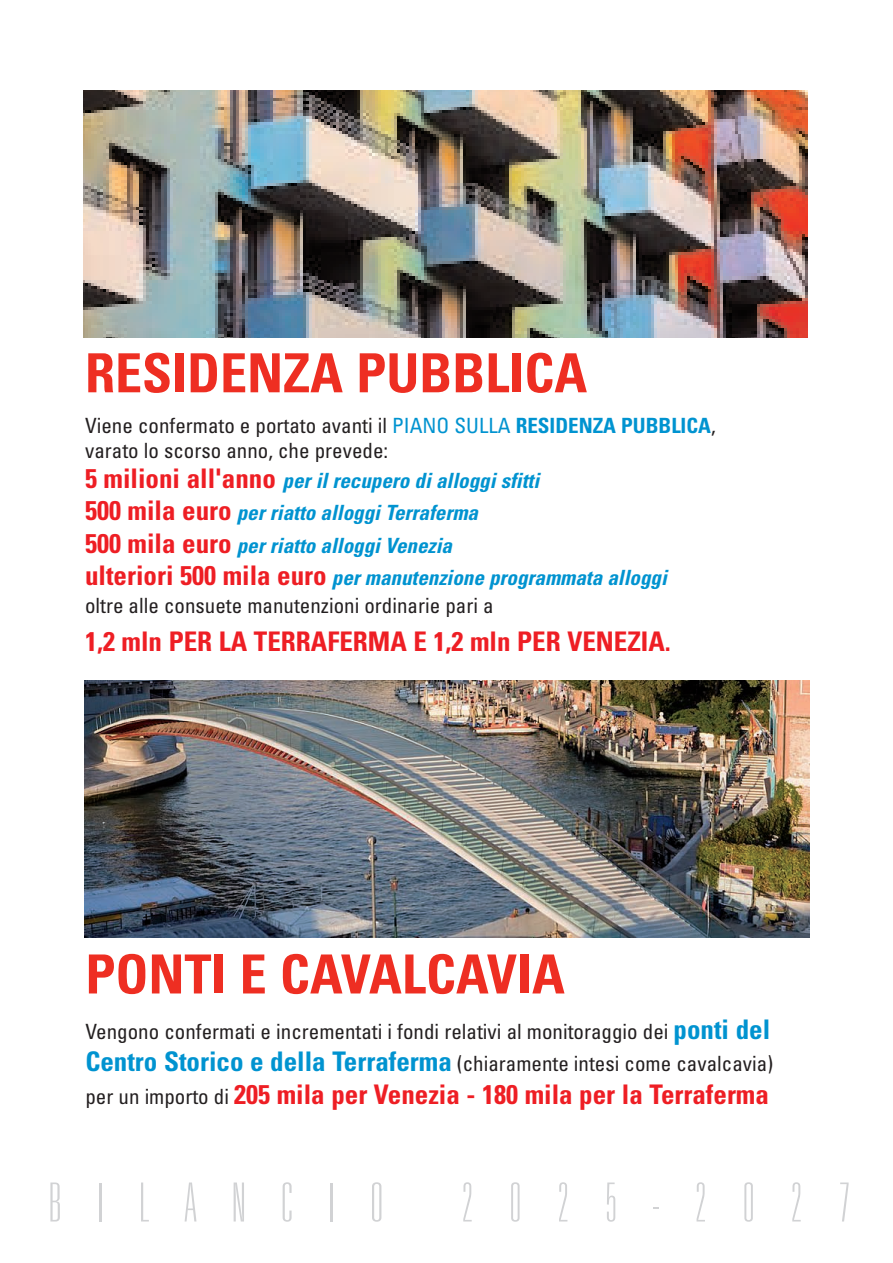
<style>
.page{position:relative;width:893px;height:1263px;background:#fff}
.page>*{position:absolute;margin:0;border:0;box-sizing:border-box;transform-origin:0 0}
.t1{font:700 condensed 54px "Univers LT Std";color:#ee2e22}
.t2{font:100 ultra-condensed 54px "Univers LT Std";letter-spacing:.66em;color:#d1d2d4}
.t3{font:700 condensed 27px "Univers LT Std";color:#ee1e24}
.t4{font:condensed 21px/32.4px "Univers LT Std";color:#231f20}
.t5{font:italic 700 condensed 21px/32.4px "Univers LT Std";color:#0093d0}
.s1{color:#0093d0}
.s2{font-weight:700;color:#0093d0}
.s3{font-style:normal;font-size:27px;color:#ee1e24}
.s4{font-weight:700;font-size:27px;color:#0093d0}
.s5{font-weight:400;font-size:21px;color:#231f20}
</style>
<div class="page">
<img style="left:83px;top:91px;width:725px;height:247px">
<img style="left:85px;top:680px;width:725px;height:257px">
<h1 class="t1" style="left:85px;top:353px;width:504px">RESIDENZA PUBBLICA</h1>
<p class="t4" style="left:85px;top:415px;width:632px;line-height:25.2px">Viene confermato e portato avanti il <span class="s1">PIANO SULLA</span> <span class="s2">RESIDENZA PUBBLICA</span>, varato lo scorso anno, che prevede:</p>
<p class="t5" style="left:85px;top:466px;width:583px"><span class="s3">5 milioni all'anno</span> per il recupero di alloggi sfitti<br><span class="s3">500 mila euro</span> per riatto alloggi Terraferma<br><span class="s3">500 mila euro</span> per riatto alloggi Venezia<br><span class="s3">ulteriori 500 mila euro</span> per manutenzione programmata alloggi</p>
<p class="t4" style="left:85px;top:591px;width:410px">oltre alle consuete manutenzioni ordinarie pari a</p>
<p class="t3" style="left:85px;top:631px;width:587px">1,2 mln PER LA TERRAFERMA E 1,2 mln PER VENEZIA.</p>
<h1 class="t1" style="left:85px;top:954px;width:481px">PONTI E CAVALCAVIA</h1>
<p class="t4" style="left:85px;top:1017px;width:689px">Vengono confermati e incrementati i fondi relativi al monitoraggio dei <span class="s4">ponti del<br>Centro Storico e della Terraferma</span> (chiaramente intesi come cavalcavia)</p>
<p class="t3" style="left:85px;top:1084px;width:685px"><span class="s5">per un importo di</span> 205 mila per Venezia - 180 mila per la Terraferma</p>
<h1 class="t2" style="left:49px;top:1182px;width:336px">BILANCIO</h1>
<h1 class="t2" style="left:461px;top:1182px;width:390px">2025-2027</h1>
</div>
